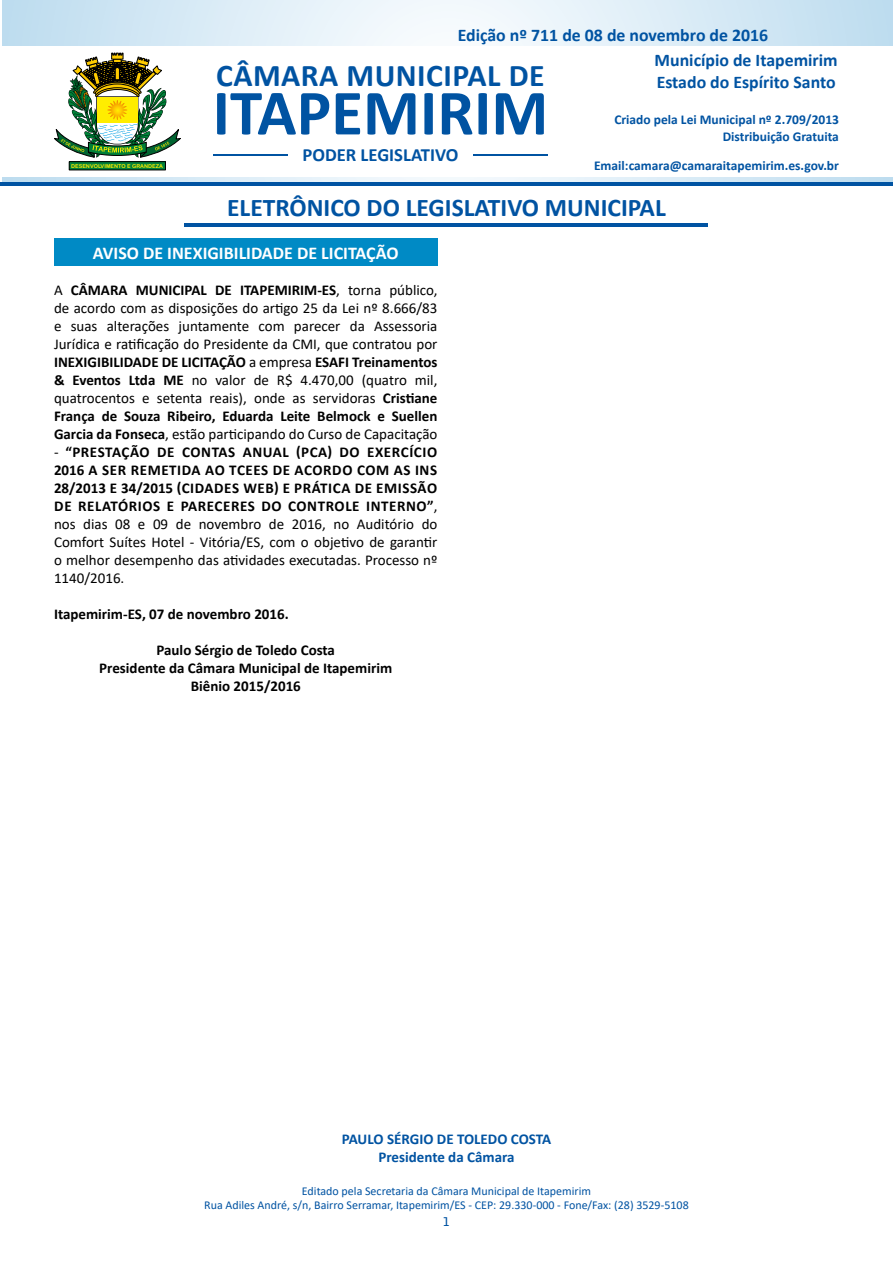
<style>
.page{position:relative;width:893px;height:1263px;background:#fff}
.page>*{position:absolute;margin:0;border:0;box-sizing:border-box;transform-origin:0 0}
.t1{font:700 65.1px "Calibri";color:#0053a2}
.t2{font:700 31.65px "Calibri";letter-spacing:.015em;color:#0053a2}
.t3{font:700 25.5px "Calibri";color:#0053a2}
.t4{font:700 18.6px "Calibri";color:#0053a2}
.t5{font:700 18px "Calibri";color:#fff}
.t6{font:700 17.85px/21.3px "Calibri";color:#0053a2}
.t7{font:15px/18px "Calibri";color:#000;text-align:justify}
.t8{font:700 15px/18px "Calibri";color:#000;text-align:justify}
.t9{font:700 15px/18px "Calibri";color:#0053a2;text-align:center}
.t10{font:700 13.5px/16.2px "Calibri";color:#0053a2;text-align:right}
.t11{font:12px/14.4px "Calibri";color:#0053a2;text-align:center}
.t12{font:700 12px "Bell Gothic Std";color:#0053a2}
.t13{font:5.4px "Arial Rounded MT Bold";color:#ffed00}
.s1{font-weight:700}
.s2{font-weight:400}
</style>
<div class="page">
<svg style="left:3px;top:0;width:890px;height:182px"></svg>
<div style="left:3px;top:46px;width:890px;height:131px;background:#fff"></div>
<hr style="left:0;top:182px;width:893px;height:3px;background:#0053a2">
<hr style="left:185px;top:223px;width:523px;height:4px;background:#0053a2">
<div style="left:69px;top:162px;width:96px;height:8px;background:#008038"></div>
<div style="left:69px;top:161px;width:97px;height:9px;border:1px solid #000"></div>
<svg style="left:54px;top:53px;width:127px;height:105px"></svg>
<hr style="left:213px;top:155px;width:74px;height:1px;background:#0053a2">
<hr style="left:473px;top:155px;width:75px;height:1px;background:#0053a2">
<div style="left:54px;top:238px;width:383px;height:28px;background:#008ac5"></div>
<p class="t6" style="left:458px;top:25px;width:312px">Edição nº 711 de 08 de novembro de 2016</p>
<p class="t13" style="left:71px;top:163px;width:93px">DESENVOLVIMENTO E GRANDEZA</p>
<h2 class="t2" style="left:216px;top:53px;width:330px">CÂMARA MUNICIPAL DE</h2>
<h1 class="t1" style="left:213px;top:67px;width:337px">ITAPEMIRIM</h1>
<p class="t4" style="left:302px;top:142px;width:157px">PODER LEGISLATIVO</p>
<p class="t6" style="left:655px;top:49px;width:185px">Município de Itapemirim<br>Estado do Espírito Santo</p>
<p class="t10" style="left:614px;top:112px;width:226px">Criado pela Lei Municipal nº 2.709/2013<br>Distribuição Gratuita</p>
<p class="t10" style="left:594px;top:157px;width:246px">Email:camara@camaraitapemirim.es.gov.br</p>
<h3 class="t3" style="left:227px;top:190px;width:440px">ELETRÔNICO DO LEGISLATIVO MUNICIPAL</h3>
<p class="t5" style="left:93px;top:240px;width:307px">AVISO DE INEXIGIBILIDADE DE LICITAÇÃO</p>
<p class="t7" style="left:54px;top:281px;width:385px">A <span class="s1">CÂMARA MUNICIPAL DE ITAPEMIRIM-ES</span>, torna público, de acordo com as disposições do artigo 25 da Lei nº 8.666/83 e suas alterações juntamente com parecer da Assessoria Jurídica e ratificação do Presidente da CMI, que contratou por <span class="s1">INEXIGIBILIDADE DE LICITAÇÃO</span> a empresa <span class="s1">ESAFI Treinamentos &amp; Eventos Ltda ME</span> no valor de R$ 4.470,00 (quatro mil, quatrocentos e setenta reais), onde as servidoras <span class="s1">Cristiane França de Souza Ribeiro, Eduarda Leite Belmock e Suellen Garcia da Fonseca</span>, estão participando do Curso de Capacitação</p>
<p class="t8" style="left:54px;top:443px;width:385px"><span class="s2">-</span> “PRESTAÇÃO DE CONTAS ANUAL (PCA) DO EXERCÍCIO 2016 A SER REMETIDA AO TCEES DE ACORDO COM AS INS 28/2013 E 34/2015 (CIDADES WEB) E PRÁTICA DE EMISSÃO DE RELATÓRIOS E PARECERES DO CONTROLE INTERNO”<span class="s2">, nos dias 08 e 09 de novembro de 2016, no Auditório do Comfort Suítes Hotel - Vitória/ES, com o objetivo de garantir o melhor desempenho das atividades executadas. Processo nº 1140/2016.</span></p>
<p class="t8" style="left:54px;top:605px;width:236px">Itapemirim-ES, 07 de novembro 2016.</p>
<p class="t8" style="left:99px;top:641px;width:294px;text-align:center">Paulo Sérgio de Toledo Costa<br>Presidente da Câmara Municipal de Itapemirim<br>Biênio 2015/2016</p>
<p class="t9" style="left:342px;top:1130px;width:211px">PAULO SÉRGIO DE TOLEDO COSTA<br>Presidente da Câmara</p>
<p class="t11" style="left:204px;top:1183px;width:486px">Editado pela Secretaria da Câmara Municipal de Itapemirim<br>Rua Adiles André, s/n, Bairro Serramar, Itapemirim/ES - CEP: 29.330-000 - Fone/Fax: (28) 3529-5108</p>
<p class="t12" style="left:443px;top:1214px;width:8px">1</p>
</div>
